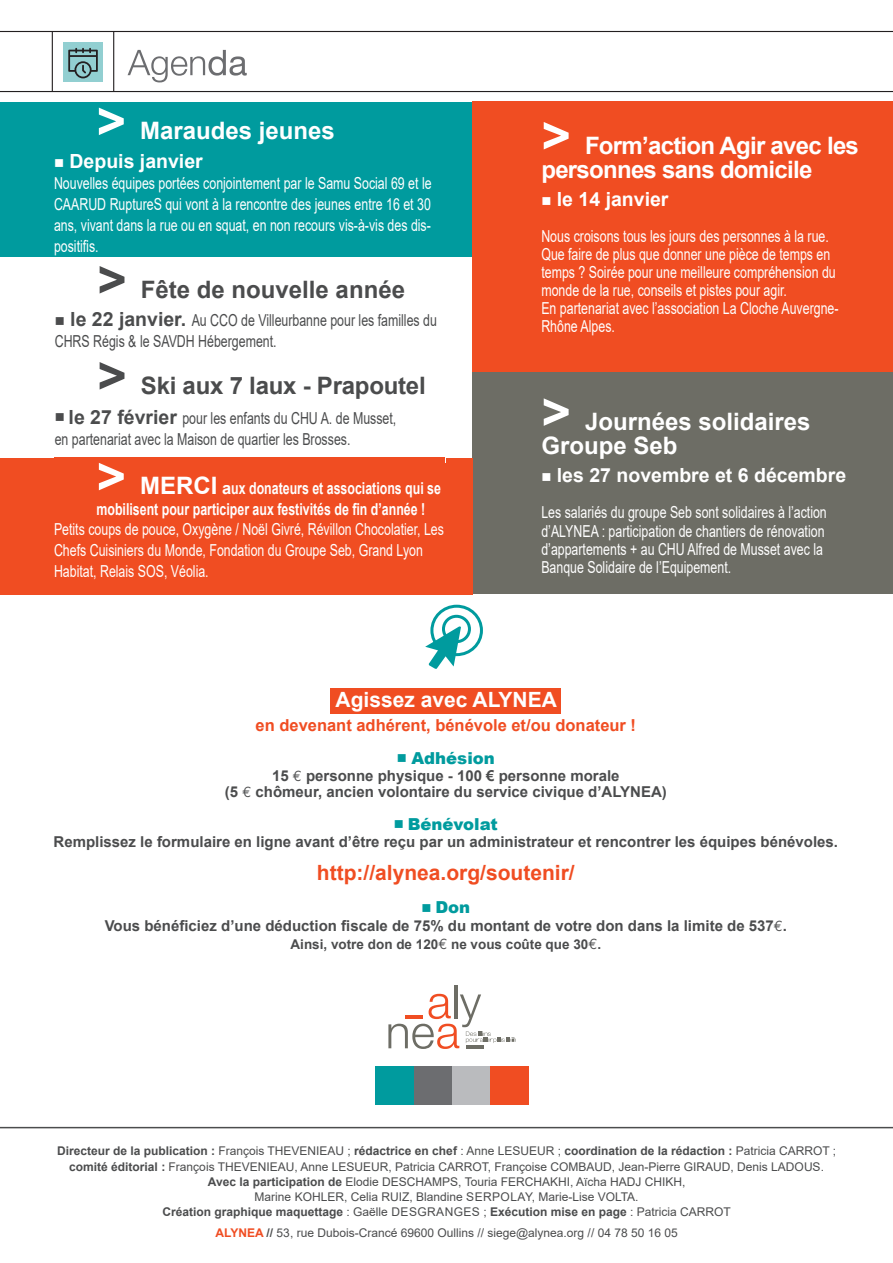
<style>
.page{position:relative;width:893px;height:1263px;background:#fff}
.page>*{position:absolute;margin:0;border:0;box-sizing:border-box;transform-origin:0 0}
.t1{font:700 24px/24px "Arial";letter-spacing:-.03em;color:#fff}
.t2{font:700 24px/24px "Arial";color:#fff}
.t3{font:700 24px "Arial";letter-spacing:-.005em;color:#4b4c4d}
.t4{font:700 21px "Arial";color:#f04d22}
.t5{font:700 21px "Arial";color:#fff}
.t6{font:700 19.5px "Arial";color:#fff}
.t7{font:16.5px/18px "Arial";color:#fff;scale:.75 1}
.t8{font:16.5px/21px "Arial";color:#4b4c4d;scale:.75 1}
.t9{font:700 16.5px/21px "Arial";color:#fff}
.t10{font:700 16.5px "Arial";color:#f04d22}
.t11{font:900 16.5px "Arial";color:#009b9e}
.t12{font:700 15px/16.5px "Arial";color:#4b4c4d;text-align:center}
.t13{font:700 13.5px "Arial";color:#4b4c4d}
.t14{font:12px/15px "Arial";color:#4b4c4d;text-align:center}
.s1{font-size:50.7px}
.s2{font-weight:700;font-size:19.5px}
.s3{font-size:24px}
.s4{font-family:"Euro Mono";font-weight:400}
.s5{font-family:"Euro Mono";font-weight:400;font-size:15px}
.s6{font-weight:700}
.s7{font-weight:700;color:#f04d22}
</style>
<div class="page">
<div style="left:0;top:102px;width:473px;height:154px;background:#009b9e"></div>
<div style="left:414px;top:1066px;width:38px;height:38px;background:#6c6d70"></div>
<div style="left:452px;top:1066px;width:39px;height:38px;background:#babbbe"></div>
<div style="left:491px;top:1066px;width:38px;height:38px;background:#f04d22"></div>
<div style="left:375px;top:1066px;width:39px;height:38px;background:#009b9e"></div>
<hr style="left:454px;top:985px;width:3px;height:33px;background:#6d6d65">
<svg style="left:388px;top:994px;width:128px;height:55px"></svg>
<hr style="left:0;top:1127px;width:893px;height:1px;background:#4b4c4d">
<div style="left:331px;top:688px;width:230px;height:26px;background:#f04d22"></div>
<div style="left:430px;top:605px;width:53px;height:51px;border:3px solid #009b9e;border-radius:50%"></div>
<svg style="left:425px;top:626px;width:37px;height:43px"></svg>
<div style="left:442px;top:615px;width:29px;height:28px;border:3px solid #009b9e;border-radius:50%"></div>
<hr style="left:0;top:91px;width:893px;height:1px;background:#231f20">
<hr style="left:0;top:31px;width:893px;height:1px;background:#231f20">
<svg style="left:128px;top:50px;width:119px;height:32px"></svg>
<hr style="left:113px;top:31px;width:1px;height:61px;background:#231f20">
<hr style="left:52px;top:32px;width:1px;height:59px;background:#231f20">
<div style="left:63px;top:42px;width:40px;height:40px;background:#92cfd1"></div>
<svg style="left:68px;top:48px;width:30px;height:30px"></svg>
<div style="left:473px;top:102px;width:420px;height:270px;background:#f04d22"></div>
<div style="left:473px;top:372px;width:420px;height:222px;background:#6d6d65"></div>
<div style="left:0;top:458px;width:473px;height:136px;background:#f04d22"></div>
<h1 class="t2" style="left:97px;top:119px;width:240px"><span class="s1">&gt;</span> Maraudes jeunes</h1>
<p class="t6" style="left:54px;top:147px;width:150px">■ Depuis janvier</p>
<p class="t7" style="left:54px;top:172px;width:505px;line-height:21px;text-align:justify">Nouvelles équipes portées conjointement par le Samu Social 69 et le CAARUD RuptureS qui vont à la rencontre des jeunes entre 16 et 30 ans, vivant dans la rue ou en squat, en non recours vis-à-vis des dis&shy;positifis.</p>
<h1 class="t3" style="left:97px;top:272px;width:309px"><span class="s1">&gt;</span> Fête de nouvelle année</h1>
<p class="t8" style="left:55px;top:310px;width:511px">■ <span class="s2">le 22 janvier.</span> Au CCO de Villeurbanne pour les familles du<br>CHRS Régis &amp; le SAVDH Hébergement.</p>
<h1 class="t3" style="left:97px;top:368px;width:330px"><span class="s1">&gt;</span> Ski aux 7 laux - Prapoutel</h1>
<p class="t8" style="left:55px;top:407px;width:457px">■ <span class="s2">le 27 février</span> pour les enfants du CHU A. de Musset, en partenariat avec la Maison de quartier les Brosses.</p>
<p class="t9" style="left:97px;top:478px;width:346px"><span class="s1">&gt;</span> <span class="s3">MERCI</span> aux donateurs et associations qui se mobilisent pour participer aux festivités de fin d’année !</p>
<p class="t7" style="left:54px;top:518px;width:522px;line-height:21px">Petits coups de pouce, Oxygène / Noël Givré, Révillon Chocolatier, Les<br>Chefs Cuisiniers du Monde, Fondation du Groupe Seb, Grand Lyon<br>Habitat, Relais SOS, Véolia.</p>
<h1 class="t1" style="left:541px;top:133px;width:319px"><span class="s1">&gt;</span> Form’action Agir avec les personnes sans domicile</h1>
<p class="t6" style="left:541px;top:185px;width:129px">■ le 14 janvier</p>
<p class="t7" style="left:541px;top:227px;width:398px">Nous croisons tous les jours des personnes à la rue.<br>Que faire de plus que donner une pièce de temps en temps ? Soirée pour une meilleure compréhension du monde de la rue, conseils et pistes pour agir.<br>En partenariat avec l’association La Cloche Auvergne-Rhône Alpes.</p>
<h1 class="t2" style="left:541px;top:410px;width:271px"><span class="s1">&gt;</span> Journées solidaires<br>Groupe Seb</h1>
<p class="t6" style="left:541px;top:462px;width:306px">■ les 27 novembre et 6 décembre</p>
<p class="t7" style="left:541px;top:504px;width:382px">Les salariés du groupe Seb sont solidaires à l’action d’ALYNEA : participation de chantiers de rénovation d’appartements + au CHU Alfred de Musset avec la Banque Solidaire de l’Equipement.</p>
<p class="t5" style="left:336px;top:685px;width:223px">Agissez avec ALYNEA</p>
<p class="t10" style="left:256px;top:714px;width:382px">en devenant adhérent, bénévole et/ou donateur !</p>
<p class="t11" style="left:397px;top:746px;width:100px">■ Adhésion</p>
<p class="t12" style="left:225px;top:767px;width:443px">15 <span class="s4">h</span> personne physique - 100 € personne morale<br>(5 <span class="s4">h</span> chômeur, ancien volontaire du service civique d’ALYNEA)</p>
<p class="t11" style="left:394px;top:812px;width:105px">■ Bénévolat</p>
<p class="t12" style="left:54px;top:833px;width:786px">Remplissez le formulaire en ligne avant d’être reçu par un administrateur et rencontrer les équipes bénévoles.</p>
<p class="t4" style="left:317px;top:858px;width:259px">http://alynea.org/soutenir/</p>
<p class="t11" style="left:421px;top:895px;width:50px">■ Don</p>
<p class="t12" style="left:105px;top:917px;width:684px">Vous bénéficiez d’une déduction fiscale de 75% du montant de votre don dans la limite de 537<span class="s4">h</span>.</p>
<p class="t13" style="left:291px;top:935px;width:312px">Ainsi, votre don de 120<span class="s5">h</span> ne vous coûte que 30<span class="s5">h</span>.</p>
<p class="t14" style="left:57px;top:1142px;width:781px;line-height:16.5px"><span class="s6">Directeur de la publication :</span> François THEVENIEAU ; <span class="s6">rédactrice en chef</span> : Anne LESUEUR ; <span class="s6">coordination de la rédaction :</span> Patricia CARROT ; <span class="s6">comité éditorial :</span> François THEVENIEAU, Anne LESUEUR, Patricia CARROT, Françoise COMBAUD, Jean-Pierre GIRAUD, Denis LADOUS.</p>
<p class="t14" style="left:163px;top:1174px;width:570px"><span class="s6">Avec la participation de</span> Elodie DESCHAMPS, Touria FERCHAKHI, Aïcha HADJ CHIKH,<br>Marine KOHLER, Celia RUIZ, Blandine SERPOLAY, Marie-Lise VOLTA.<br><span class="s6">Création graphique maquettage</span> : Gaëlle DESGRANGES ; <span class="s6">Exécution mise en page</span> : Patricia CARROT</p>
<p class="t14" style="left:216px;top:1225px;width:464px"><span class="s7">ALYNEA</span> <span class="s6">//</span> 53, rue Dubois-Crancé 69600 Oullins // siege@alynea.org // 04 78 50 16 05</p>
</div>
